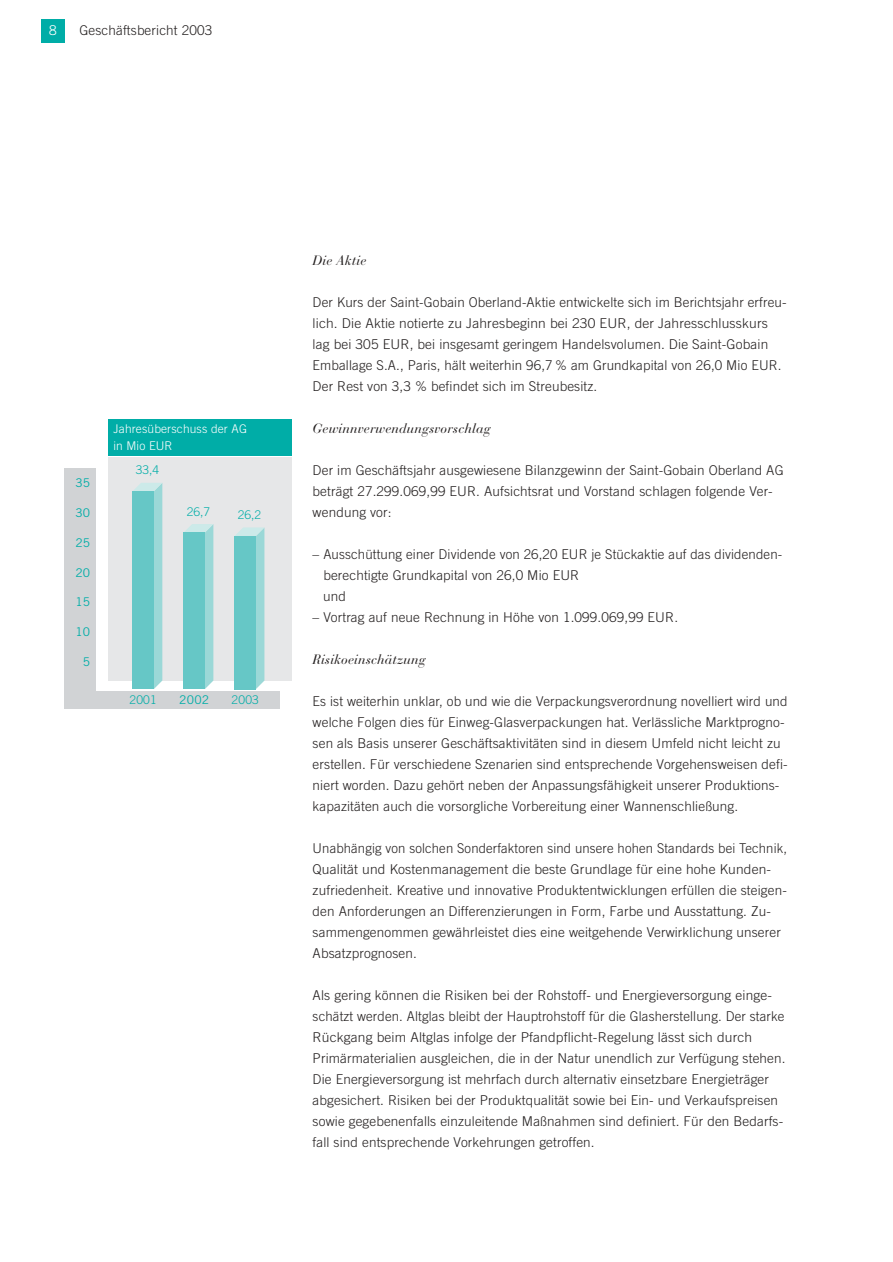
<style>
.page{position:relative;width:893px;height:1262px;background:#fff}
.page>*{position:absolute;margin:0;border:0;box-sizing:border-box;transform-origin:0 0}
.t1{font:300 13.5px/21px "Trade Gothic";letter-spacing:.01em;color:#231f1f}
.t2{font:italic 13.5px "Bauer Bodoni";letter-spacing:.01em;color:#231f1f}
.t3{font:300 13.5px "Trade Gothic";color:#fff}
.t4{font:300 12px/17px "Trade Gothic";letter-spacing:.01em;color:#fff}
.t5{font:300 12px "Trade Gothic";letter-spacing:.015em;color:#00ada7}
.t6{font:12px "Trade Gothic";color:#00ada7}
</style>
<div class="page">
<div style="left:41px;top:19px;width:23px;height:24px;background:#00ada7"></div>
<div style="left:108px;top:419px;width:183px;height:36px;background:#00ada7"></div>
<div style="left:64px;top:691px;width:216px;height:17px;background:#d1d3d5"></div>
<div style="left:64px;top:468px;width:32px;height:240px;background:#d1d3d5"></div>
<div style="left:108px;top:457px;width:183px;height:223px;background:#e6e7e8"></div>
<svg style="left:133px;top:483px;width:29px;height:206px;background:#a2dad9"></svg>
<div style="left:132px;top:491px;width:22px;height:198px;background:#66c7c6"></div>
<svg style="left:185px;top:524px;width:28px;height:165px"></svg>
<div style="left:184px;top:532px;width:21px;height:157px;background:#66c7c6"></div>
<svg style="left:235px;top:527px;width:29px;height:162px"></svg>
<div style="left:235px;top:536px;width:21px;height:153px;background:#66c7c6"></div>
<p class="t3" style="left:49px;top:26px;width:9px">8</p>
<p class="t1" style="left:79px;top:21px;width:134px">Geschäftsbericht 2003</p>
<p class="t6" style="left:75px;top:478px;width:16px">35</p>
<p class="t6" style="left:75px;top:508px;width:16px">30</p>
<p class="t6" style="left:75px;top:538px;width:16px">25</p>
<p class="t6" style="left:75px;top:568px;width:16px">20</p>
<p class="t6" style="left:75px;top:597px;width:16px">15</p>
<p class="t6" style="left:75px;top:627px;width:16px">10</p>
<p class="t6" style="left:83px;top:657px;width:9px">5</p>
<p class="t4" style="left:113px;top:421px;width:135px">Jahresüberschuss der AG in Mio EUR</p>
<p class="t5" style="left:136px;top:466px;width:25px">33,4</p>
<p class="t5" style="left:187px;top:507px;width:25px">26,7</p>
<p class="t5" style="left:238px;top:510px;width:25px">26,2</p>
<p class="t5" style="left:129px;top:695px;width:29px">2001</p>
<p class="t6" style="left:179px;top:695px;width:31px">2002</p>
<p class="t5" style="left:232px;top:695px;width:29px">2003</p>
<p class="t2" style="left:312px;top:255px;width:55px">Die Aktie</p>
<p class="t1" style="left:312px;top:293px;width:475px">Der Kurs der Saint-Gobain Oberland-Aktie entwickelte sich im Berichtsjahr erfreu&shy;lich. Die Aktie notierte zu Jahresbeginn bei 230 EUR, der Jahresschlusskurs lag bei 305 EUR, bei insgesamt geringem Handelsvolumen. Die Saint-Gobain Emballage S.A., Paris, hält weiterhin 96,7 % am Grundkapital von 26,0 Mio EUR.<br>Der Rest von 3,3 % befindet sich im Streubesitz.</p>
<p class="t2" style="left:312px;top:423px;width:179px">Gewinnverwendungsvorschlag</p>
<p class="t1" style="left:312px;top:461px;width:472px">Der im Geschäftsjahr ausgewiesene Bilanzgewinn der Saint-Gobain Oberland AG beträgt 27.299.069,99 EUR. Aufsichtsrat und Vorstand schlagen folgende Ver&shy;wendung vor:</p>
<p class="t1" style="left:323px;top:545px;width:460px;text-indent:-11px">– Ausschüttung einer Dividende von 26,20 EUR je Stückaktie auf das dividenden&shy;berechtigte Grundkapital von 26,0 Mio EUR<br>und</p>
<p class="t1" style="left:312px;top:608px;width:367px">– Vortrag auf neue Rechnung in Höhe von 1.099.069,99 EUR.</p>
<p class="t2" style="left:312px;top:654px;width:114px">Risikoeinschätzung</p>
<p class="t1" style="left:312px;top:692px;width:476px">Es ist weiterhin unklar, ob und wie die Verpackungsverordnung novelliert wird und welche Folgen dies für Einweg-Glasverpackungen hat. Verlässliche Marktprogno&shy;sen als Basis unserer Geschäftsaktivitäten sind in diesem Umfeld nicht leicht zu erstellen. Für verschiedene Szenarien sind entsprechende Vorgehensweisen defi&shy;niert worden. Dazu gehört neben der Anpassungsfähigkeit unserer Produktions&shy;kapazitäten auch die vorsorgliche Vorbereitung einer Wannenschließung.</p>
<p class="t1" style="left:312px;top:839px;width:476px">Unabhängig von solchen Sonderfaktoren sind unsere hohen Standards bei Technik, Qualität und Kostenmanagement die beste Grundlage für eine hohe Kunden&shy;zufriedenheit. Kreative und innovative Produktentwicklungen erfüllen die steigen&shy;den Anforderungen an Differenzierungen in Form, Farbe und Ausstattung. Zu&shy;sammengenommen gewährleistet dies eine weitgehende Verwirklichung unserer Absatzprognosen.</p>
<p class="t1" style="left:312px;top:986px;width:474px">Als gering können die Risiken bei der Rohstoff- und Energieversorgung einge&shy;schätzt werden. Altglas bleibt der Hauptrohstoff für die Glasherstellung. Der starke Rückgang beim Altglas infolge der Pfandpflicht-Regelung lässt sich durch Primärmaterialien ausgleichen, die in der Natur unendlich zur Verfügung stehen.<br>Die Energieversorgung ist mehrfach durch alternativ einsetzbare Energieträger abgesichert. Risiken bei der Produktqualität sowie bei Ein- und Verkaufspreisen sowie gegebenenfalls einzuleitende Maßnahmen sind definiert. Für den Bedarfs&shy;fall sind entsprechende Vorkehrungen getroffen.</p>
</div>
